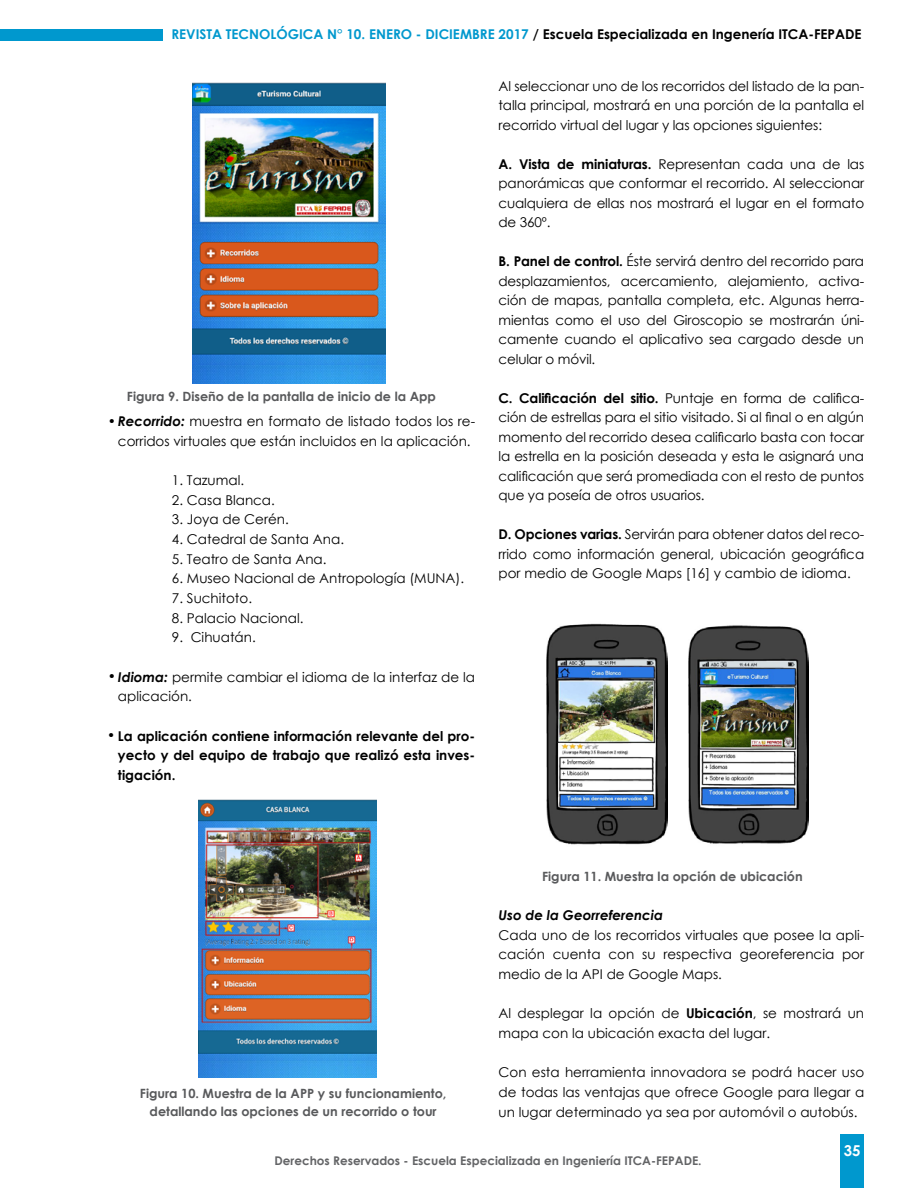
<style>
.page{position:relative;width:918px;height:1188px;background:#fff}
.page>*{position:absolute;margin:0;border:0;box-sizing:border-box;transform-origin:0 0}
.t1{font:700 15px "Century Gothic";color:#fff}
.t2{font:13.5px/19.5px "Century Gothic";color:#000;text-align:justify}
.t3{font:700 13.5px/19.6px "Century Gothic";color:#000;text-align:justify}
.t4{font:italic 700 13.5px "Century Gothic";color:#000}
.t5{font:700 12.75px/18px "Century Gothic";color:#58595b;text-align:center}
.t6{font:700 12px "Century Gothic";color:#636466}
.s1{color:#0098ce}
.s2{font-weight:700;font-style:italic}
.s3{font-weight:400}
.s4{font-weight:700}
</style>
<div class="page">
<div style="left:0;top:29px;width:162px;height:11px;background:#0098ce"></div>
<div style="left:840px;top:1134px;width:24px;height:54px;background:#0098ce"></div>
<img style="left:192px;top:82px;width:193px;height:301px">
<img style="left:198px;top:799px;width:178px;height:278px">
<img style="left:688px;top:625px;width:121px;height:219px">
<img style="left:546px;top:623px;width:121px;height:222px">
<p class="t3" style="left:171px;top:23px;width:692px"><span class="s1">REVISTA TECNOLÓGICA N° 10. ENERO - DICIEMBRE 2017</span> / Escuela Especializada en Ingenería ITCA-FEPADE</p>
<p class="t5" style="left:127px;top:387px;width:311px">Figura 9. Diseño de la pantalla de inicio de la App</p>
<p class="t2" style="left:108px;top:411px;width:369px;text-align:center">• <span class="s2">Recorrido:</span> muestra en formato de listado todos los re&shy;corridos virtuales que están incluidos en la aplicación.</p>
<p class="t2" style="left:172px;top:470px;width:74px">1. Tazumal.</p>
<p class="t2" style="left:172px;top:490px;width:104px">2. Casa Blanca.</p>
<p class="t2" style="left:172px;top:509px;width:118px">3. Joya de Cerén.</p>
<p class="t2" style="left:172px;top:529px;width:174px">4. Catedral de Santa Ana.</p>
<p class="t2" style="left:172px;top:549px;width:156px">5. Teatro de Santa Ana.</p>
<p class="t2" style="left:172px;top:568px;width:294px">6. Museo Nacional de Antropología (MUNA).</p>
<p class="t2" style="left:172px;top:588px;width:82px">7. Suchitoto.</p>
<p class="t2" style="left:172px;top:608px;width:133px">8. Palacio Nacional.</p>
<p class="t2" style="left:172px;top:627px;width:85px">9. Cihuatán.</p>
<p class="t2" style="left:118px;top:667px;width:359px;text-indent:-10px">• <span class="s2">Idioma:</span> permite cambiar el idioma de la interfaz de la aplicación.</p>
<p class="t3" style="left:118px;top:725px;width:359px;text-indent:-11px"><span class="s3">•</span> La aplicación contiene información relevante del pro&shy;yecto y del equipo de trabajo que realizó esta inves&shy;tigación.</p>
<p class="t2" style="left:499px;top:76px;width:367px">Al seleccionar uno de los recorridos del listado de la pan&shy;talla principal, mostrará en una porción de la pantalla el recorrido virtual del lugar y las opciones siguientes:</p>
<p class="t2" style="left:499px;top:154px;width:367px"><span class="s4">A. Vista de miniaturas.</span> Representan cada una de las panorámicas que conformar el recorrido. Al seleccionar cualquiera de ellas nos mostrará el lugar en el formato de 360º.</p>
<p class="t2" style="left:499px;top:252px;width:367px"><span class="s4">B. Panel de control.</span> Éste servirá dentro del recorrido para desplazamientos, acercamiento, alejamiento, activa&shy;ción de mapas, pantalla completa, etc. Algunas herra&shy;mientas como el uso del Giroscopio se mostrarán úni&shy;camente cuando el aplicativo sea cargado desde un celular o móvil.</p>
<p class="t2" style="left:499px;top:388px;width:367px"><span class="s4">C. Calificación del sitio.</span> Puntaje en forma de califica&shy;ción de estrellas para el sitio visitado. Si al final o en algún momento del recorrido desea calificarlo basta con tocar la estrella en la posición deseada y esta le asignará una calificación que será promediada con el resto de puntos que ya poseía de otros usuarios.</p>
<p class="t2" style="left:499px;top:525px;width:367px"><span class="s4">D. Opciones varias.</span> Servirán para obtener datos del reco&shy;rrido como información general, ubicación geográfica por medio de Google Maps [16] y cambio de idioma.</p>
<p class="t5" style="left:140px;top:1084px;width:308px">Figura 10. Muestra de la APP y su funcionamiento, detallando las opciones de un recorrido o tour</p>
<p class="t5" style="left:542px;top:867px;width:262px">Figura 11. Muestra la opción de ubicación</p>
<p class="t4" style="left:499px;top:905px;width:166px">Uso de la Georreferencia</p>
<p class="t2" style="left:499px;top:925px;width:367px">Cada uno de los recorridos virtuales que posee la apli&shy;cación cuenta con su respectiva georeferencia por medio de la API de Google Maps.</p>
<p class="t2" style="left:499px;top:1003px;width:367px">Al desplegar la opción de <span class="s4">Ubicación</span>, se mostrará un mapa con la ubicación exacta del lugar.</p>
<p class="t2" style="left:499px;top:1062px;width:367px">Con esta herramienta innovadora se podrá hacer uso de todas las ventajas que ofrece Google para llegar a un lugar determinado ya sea por automóvil o autobús.</p>
<p class="t6" style="left:274px;top:1152px;width:429px">Derechos Reservados - Escuela Especializada en Ingeniería ITCA-FEPADE.</p>
<p class="t1" style="left:844px;top:1139px;width:18px">35</p>
</div>
